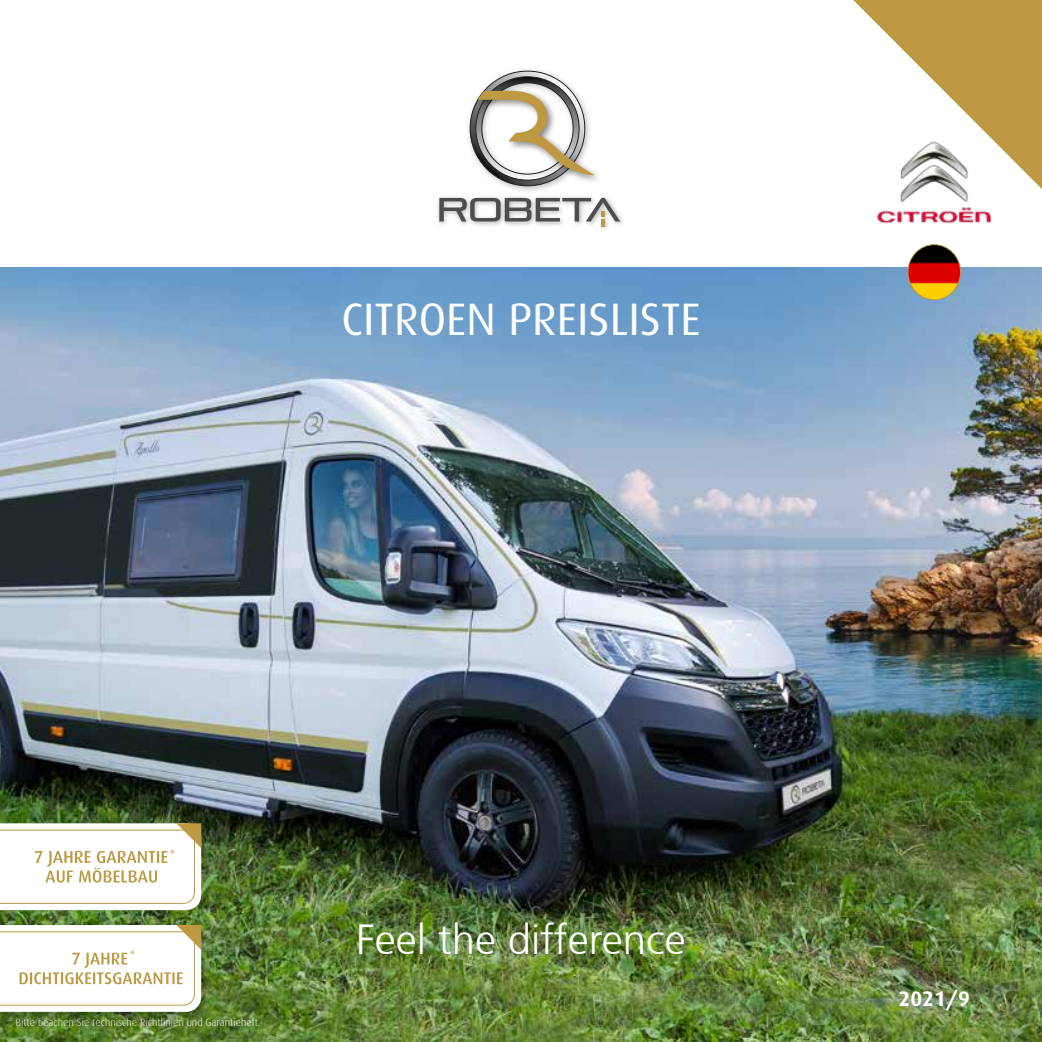
<style>
.page{position:relative;width:1042px;height:1042px;background:#fff}
.page>*{position:absolute;margin:0;border:0;box-sizing:border-box;transform-origin:0 0}
.t1{font:45.5px "AE Dax Reg";color:#fff}
.t2{font:300 42px "Frutiger CE";color:#fff}
.t3{font:21px "AE Dax Bol";color:#fff}
.t4{font:10.5px "AE Dax Lig";color:#fff}
.t5{font:10.5px "AE Dax Bol";color:#be9942}
</style>
<div class="page">
<img style="left:0;top:268px;width:1042px;height:774px">
<svg style="left:468px;top:69px;width:124px;height:122px"></svg>
<img style="left:438px;top:197px;width:185px;height:28px">
<img style="left:601px;top:226px;width:7px;height:3px">
<svg style="left:439px;top:198px;width:181px;height:28px"></svg>
<svg style="left:853px;top:0;width:189px;height:189px"></svg>
<svg style="left:0;top:823px;width:201px;height:87px"></svg>
<div style="left:0;top:919px;width:214px;height:106px;background:#000;opacity:.35"></div>
<svg style="left:0;top:925px;width:201px;height:87px"></svg>
<img style="left:872px;top:121px;width:124px;height:103px">
<img style="left:908px;top:245px;width:52px;height:55px">
<div style="left:907px;top:244px;width:54px;height:56px;border:1px solid #be9942;border-radius:50%"></div>
<h1 class="t1" style="left:341px;top:294px;width:361px">CITROEN PREISLISTE</h1>
<p class="t5" style="left:170px;top:848px;width:6px">*</p>
<p class="t5" style="left:130px;top:950px;width:6px">*</p>
<p class="t4" style="left:8px;top:1017px;width:254px">* Bitte beachen Sie technische Richtlinien und Garantieheft.</p>
<h2 class="t2" style="left:356px;top:915px;width:331px">Feel the difference</h2>
<h3 class="t3" style="left:898px;top:987px;width:73px">2021/9</h3>
</div>
